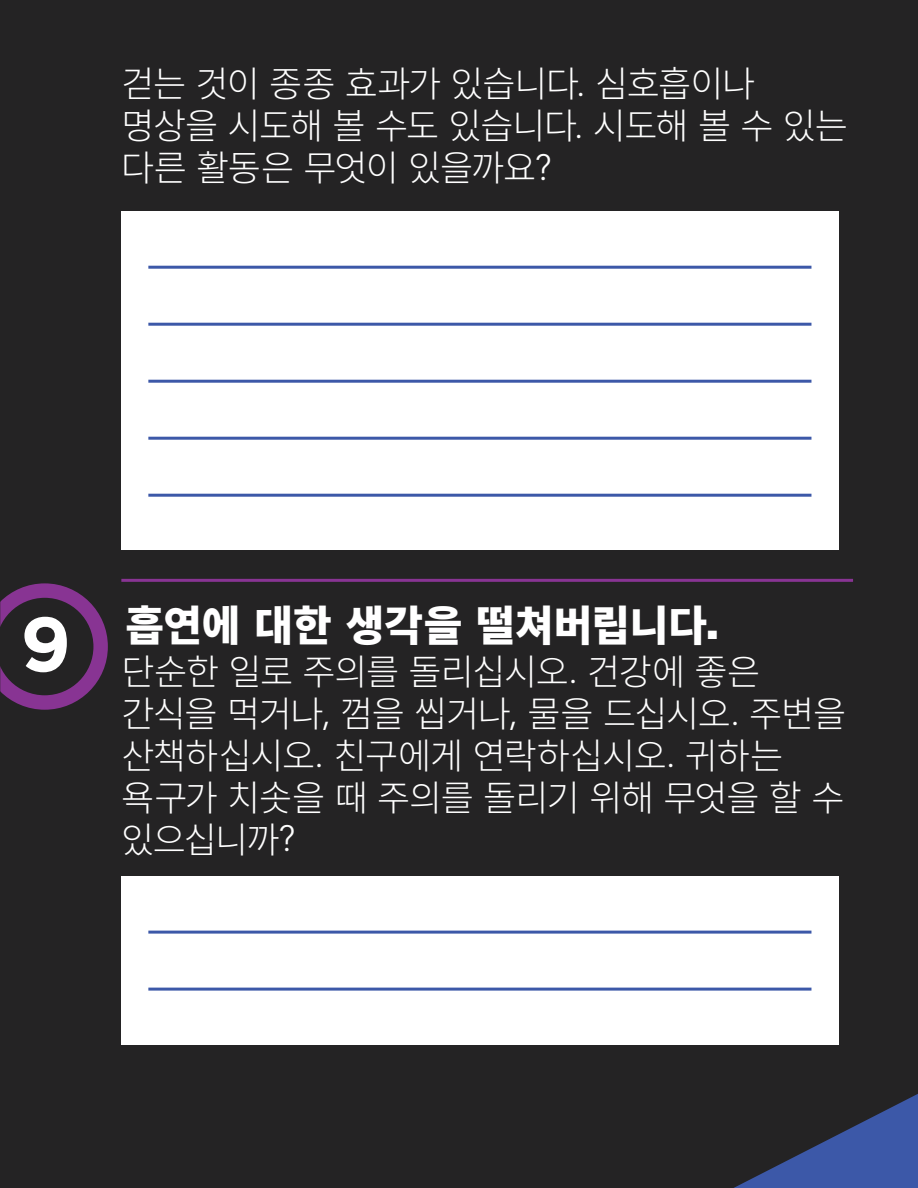
<style>
.page{position:relative;width:918px;height:1188px;background:#242324}
.page>*{position:absolute;margin:0;border:0;box-sizing:border-box;transform-origin:0 0}
.body_copy{font:700 76.8px "Gotham";color:#fff}
.headline{font:800 42px "Source Han Sans K";letter-spacing:-.005em;color:#fff}
.Body_Copy_w_writing{font:300 36px/42px "Source Han Sans K";letter-spacing:-.04em;color:#fff}
.s1{font-family:"Avenir LT Std"}
.s2{font-family:"Helvetica Neue LT Std";font-weight:900}
</style>
<div class="page">
<hr style="left:121px;top:579px;width:732px;height:3px;background:#883493">
<div style="left:121px;top:211px;width:717px;height:339px;background:#fff"></div>
<hr style="left:148px;top:266px;width:663px;height:3px;background:#3c58a8">
<hr style="left:148px;top:323px;width:663px;height:3px;background:#3c58a8">
<hr style="left:148px;top:380px;width:663px;height:3px;background:#3c58a8">
<hr style="left:148px;top:437px;width:663px;height:3px;background:#3c58a8">
<hr style="left:148px;top:494px;width:663px;height:3px;background:#3c58a8">
<div style="left:121px;top:876px;width:717px;height:169px;background:#fff"></div>
<hr style="left:148px;top:931px;width:663px;height:3px;background:#3c58a8">
<hr style="left:148px;top:988px;width:663px;height:3px;background:#3c58a8">
<svg style="left:0;top:583px;width:108px;height:127px"></svg>
<svg style="left:734px;top:1094px;width:184px;height:94px"></svg>
<p class="Body_Copy_w_writing" style="left:121px;top:64px;width:728px">걷는 것이 종종 효과가 있습니다<span class="s1">.</span> 심호흡이나 명상을 시도해 볼 수도 있습니다<span class="s1">.</span> 시도해 볼 수 있는 다른 활동은 무엇이 있을까요<span class="s1">?</span></p>
<p class="body_copy" style="left:20px;top:593px;width:52px">9</p>
<p class="headline" style="left:126px;top:602px;width:595px">흡연에 대한 생각을 떨쳐버립니다<span class="s2">.</span></p>
<p class="Body_Copy_w_writing" style="left:121px;top:651px;width:726px">단순한 일로 주의를 돌리십시오<span class="s1">.</span> 건강에 좋은 간식을 먹거나<span class="s1">,</span> 껌을 씹거나<span class="s1">,</span> 물을 드십시오<span class="s1">.</span> 주변을 산책하십시오<span class="s1">.</span> 친구에게 연락하십시오<span class="s1">.</span> 귀하는 욕구가 치솟을 때 주의를 돌리기 위해 무엇을 할 수 있으십니까<span class="s1">?</span></p>
</div>
